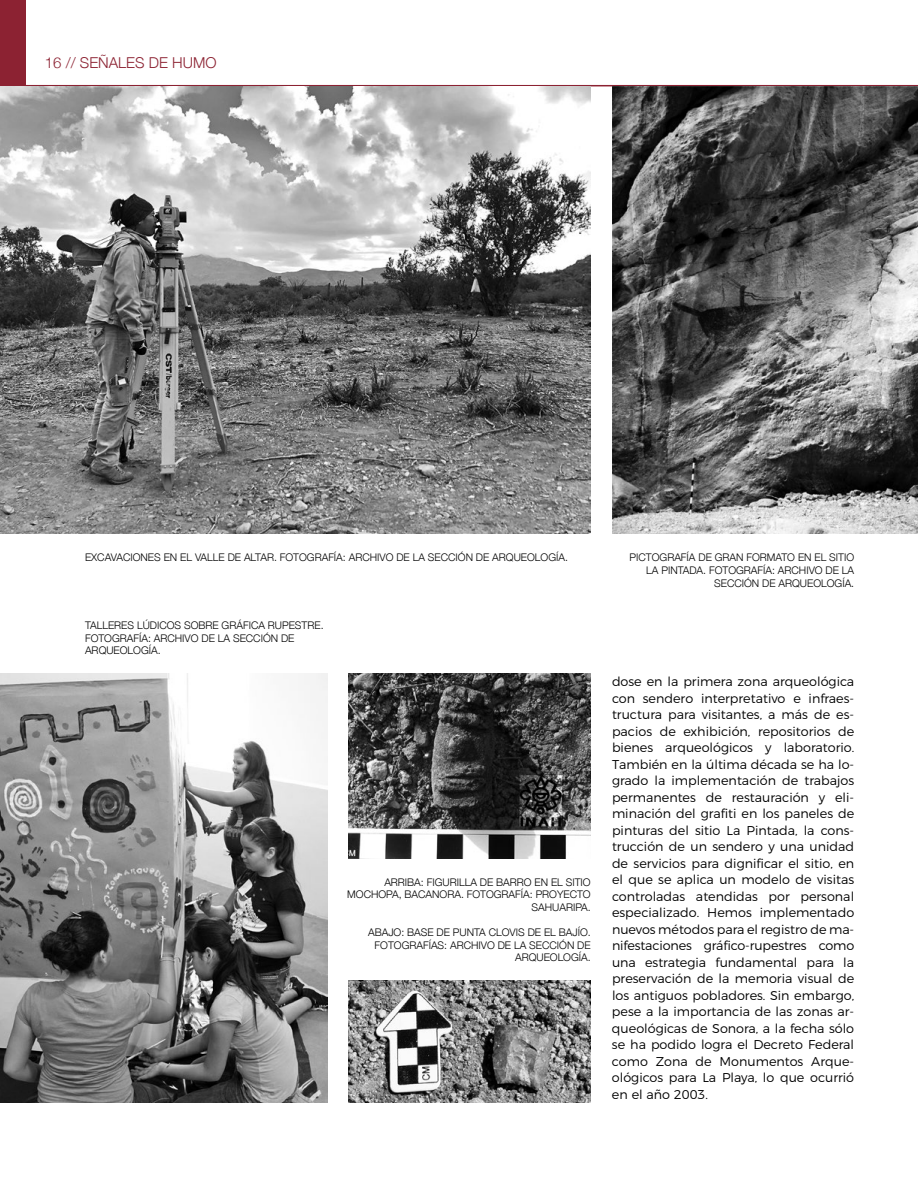
<style>
.page{position:relative;width:918px;height:1188px;background:#fff}
.page>*{position:absolute;margin:0;border:0;box-sizing:border-box;transform-origin:0 0}
.t1{font:300 15px "Helvetica Neue";color:#8c2232}
.t2{font:300 12.75px/16.5px "Montserrat";color:#000;text-align:justify}
.t3{font:300 10.5px/12.6px "Helvetica Neue";color:#000;text-align:right}
</style>
<div class="page">
<div style="left:0;top:0;width:26px;height:86px;background:#8c2232"></div>
<hr style="left:0;top:85px;width:918px;height:1px;background:#8c2232">
<img style="left:349px;top:674px;width:242px;height:185px">
<img style="left:0;top:86px;width:591px;height:448px">
<img style="left:612px;top:86px;width:306px;height:448px">
<img style="left:0;top:674px;width:327px;height:429px">
<img style="left:349px;top:981px;width:242px;height:122px">
<p class="t1" style="left:45px;top:50px;width:173px">16 // SEÑALES DE HUMO</p>
<p class="t3" style="left:85px;top:551px;width:484px">EXCAVACIONES EN EL VALLE DE ALTAR. FOTOGRAFÍA: ARCHIVO DE LA SECCIÓN DE ARQUEOLOGÍA.</p>
<p class="t3" style="left:630px;top:551px;width:226px">PICTOGRAFÍA DE GRAN FORMATO EN EL SITIO<br>LA PINTADA. FOTOGRAFÍA: ARCHIVO DE LA<br>SECCIÓN DE ARQUEOLOGÍA.</p>
<p class="t3" style="left:85px;top:618px;width:240px;text-align:left">TALLERES LÚDICOS SOBRE GRÁFICA RUPESTRE.<br>FOTOGRAFÍA: ARCHIVO DE LA SECCIÓN DE<br>ARQUEOLOGÍA.</p>
<p class="t3" style="left:347px;top:875px;width:245px">ARRIBA: FIGURILLA DE BARRO EN EL SITIO<br>MOCHOPA, BACANORA. FOTOGRAFÍA: PROYECTO<br>SAHUARIPA.</p>
<p class="t3" style="left:368px;top:925px;width:224px">ABAJO: BASE DE PUNTA CLOVIS DE EL BAJÍO.<br>FOTOGRAFÍAS: ARCHIVO DE LA SECCIÓN DE<br>ARQUEOLOGÍA.</p>
<p class="t2" style="left:612px;top:672px;width:244px">dose en la primera zona arqueológica con sendero interpretativo e infraes&shy;tructura para visitantes, a más de es&shy;pacios de exhibición, repositorios de bienes arqueológicos y laboratorio.<br>También en la última década se ha lo&shy;grado la implementación de trabajos permanentes de restauración y eli&shy;minación del grafiti en los paneles de pinturas del sitio La Pintada, la cons&shy;trucción de un sendero y una unidad de servicios para dignificar el sitio, en el que se aplica un modelo de visitas controladas atendidas por personal especializado. Hemos implementado nuevos métodos para el registro de ma&shy;nifestaciones gráfico-rupestres como una estrategia fundamental para la preservación de la memoria visual de los antiguos pobladores. Sin embargo, pese a la importancia de las zonas ar&shy;queológicas de Sonora, a la fecha sólo se ha podido logra el Decreto Federal como Zona de Monumentos Arque&shy;ológicos para La Playa, lo que ocurrió en el año 2003.</p>
</div>
